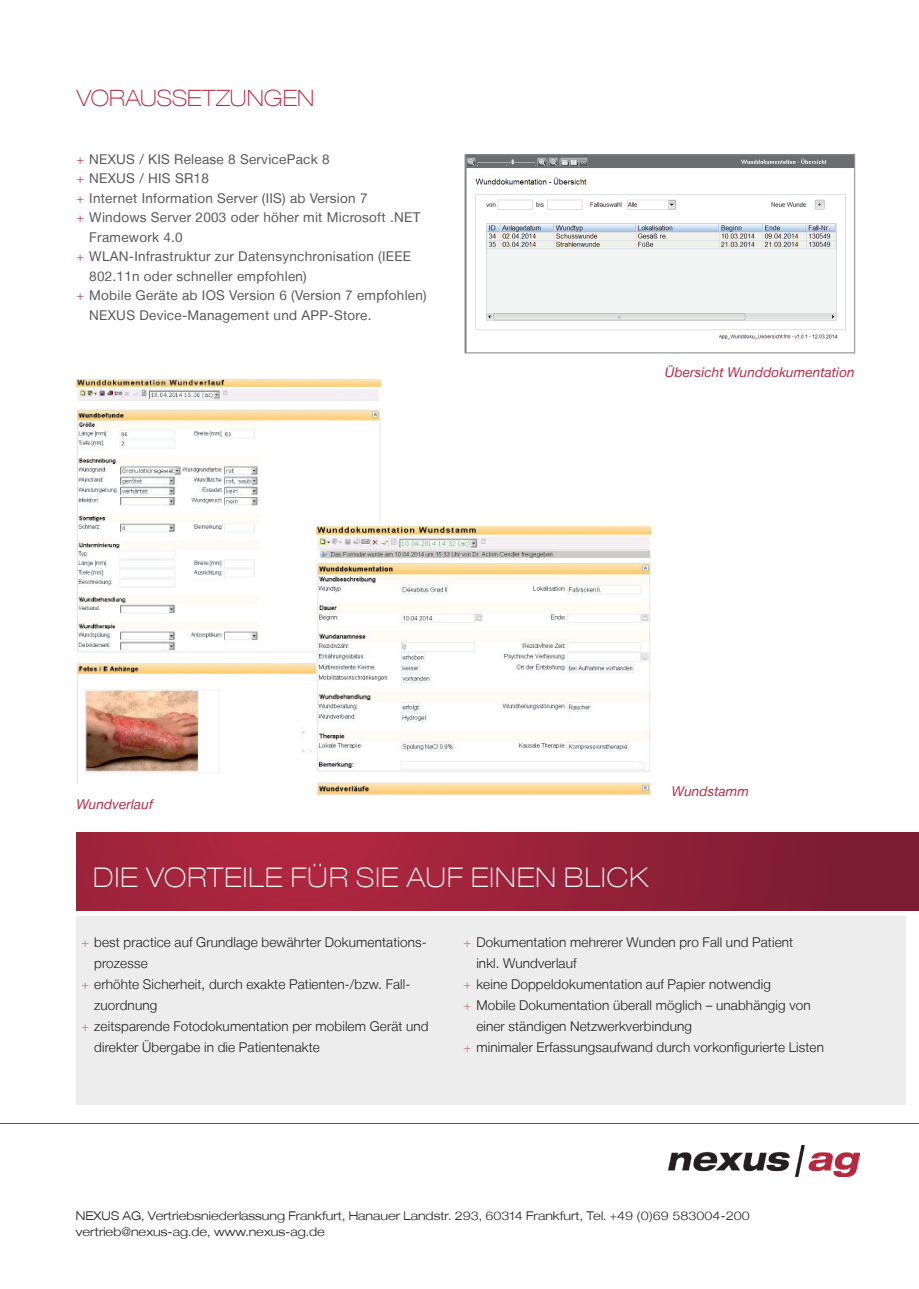
<style>
.page{position:relative;width:919px;height:1289px;background:#fff}
.page>*{position:absolute;margin:0;border:0;box-sizing:border-box;transform-origin:0 0}
.t1{font:100 expanded 27px "Helvetica Neue LT";letter-spacing:.04em;color:#fff}
.t2{font:100 expanded 22.5px "Helvetica Neue LT";letter-spacing:.005em;color:#b62841}
.t3{font:300 13.5px "Helvetica Neue LT";letter-spacing:.01em;color:#231f20}
.t4{font:13.5px "Helvetica Neue LT";letter-spacing:.02em;color:#57585a}
.t5{font:italic 13.5px "Helvetica Neue LT";letter-spacing:.01em;color:#b62841}
.t6{font:300 expanded 12px/16.5px "Helvetica Neue LT";color:#231f20}
.s1{font-weight:300;font-stretch:expanded;font-size:12.75px;color:#b62841}
.s2{font-weight:100;font-stretch:condensed;font-size:12.75px;color:#b62841}
</style>
<div class="page">
<svg style="left:77px;top:833px;width:841px;height:77px;background:#982239"></svg>
<div style="left:77px;top:916px;width:829px;height:188px;background:#ededee"></div>
<img style="left:467px;top:156px;width:385px;height:184px">
<div style="left:465px;top:154px;width:389px;height:199px;border:1px solid #939598"></div>
<img style="left:77px;top:379px;width:304px;height:404px">
<img style="left:317px;top:526px;width:333px;height:270px">
<img style="left:668px;top:1145px;width:191px;height:31px">
<hr style="left:0;top:1123px;width:918px;height:1px;background:#b62841">
<h2 class="t2" style="left:77px;top:85px;width:239px">VORAUSSETZUNGEN</h2>
<p class="t4" style="left:76px;top:151px;width:254px"><span class="s1">+</span> NEXUS / KIS Release 8 ServicePack 8</p>
<p class="t4" style="left:76px;top:170px;width:134px"><span class="s1">+</span> NEXUS / HIS SR18</p>
<p class="t4" style="left:76px;top:190px;width:292px"><span class="s1">+</span> Internet Information Server (IIS) ab Version 7</p>
<p class="t4" style="left:76px;top:209px;width:345px"><span class="s1">+</span> Windows Server 2003 oder höher mit Microsoft .NET</p>
<p class="t4" style="left:89px;top:229px;width:95px">Framework 4.0</p>
<p class="t4" style="left:76px;top:248px;width:336px"><span class="s1">+</span> WLAN-Infrastruktur zur Datensynchronisation (IEEE</p>
<p class="t4" style="left:89px;top:268px;width:219px">802.11n oder schneller empfohlen)</p>
<p class="t4" style="left:76px;top:287px;width:352px"><span class="s1">+</span> Mobile Geräte ab IOS Version 6 (Version 7 empfohlen)</p>
<p class="t4" style="left:89px;top:307px;width:284px">NEXUS Device-Management und APP-Store.</p>
<p class="t5" style="left:664px;top:364px;width:191px">Übersicht Wunddokumentation</p>
<p class="t5" style="left:77px;top:796px;width:78px">Wundverlauf</p>
<h1 class="t1" style="left:93px;top:861px;width:557px">DIE VORTEILE FÜR SIE AUF EINEN BLICK</h1>
<p class="t5" style="left:672px;top:783px;width:79px">Wundstamm</p>
<p class="t3" style="left:81px;top:933px;width:347px"><span class="s2">+</span> best practice auf Grundlage bewährter Dokumentations-</p>
<p class="t3" style="left:94px;top:954px;width:55px">prozesse</p>
<p class="t3" style="left:81px;top:975px;width:330px"><span class="s2">+</span> erhöhte Sicherheit, durch exakte Patienten-/bzw. Fall-</p>
<p class="t3" style="left:94px;top:996px;width:65px">zuordnung</p>
<p class="t3" style="left:81px;top:1017px;width:349px"><span class="s2">+</span> zeitsparende Fotodokumentation per mobilem Gerät und</p>
<p class="t3" style="left:94px;top:1038px;width:227px">direkter Übergabe in die Patientenakte</p>
<p class="t3" style="left:463px;top:933px;width:331px"><span class="s2">+</span> Dokumentation mehrerer Wunden pro Fall und Patient</p>
<p class="t3" style="left:476px;top:954px;width:102px">inkl. Wundverlauf</p>
<p class="t3" style="left:463px;top:975px;width:309px"><span class="s2">+</span> keine Doppeldokumentation auf Papier notwendig</p>
<p class="t3" style="left:463px;top:996px;width:348px"><span class="s2">+</span> Mobile Dokumentation überall möglich – unabhängig von</p>
<p class="t3" style="left:476px;top:1017px;width:217px">einer ständigen Netzwerkverbindung</p>
<p class="t3" style="left:463px;top:1038px;width:362px"><span class="s2">+</span> minimaler Erfassungsaufwand durch vorkonfigurierte Listen</p>
<p class="t6" style="left:76px;top:1206px;width:675px">NEXUS AG, Vertriebsniederlassung Frankfurt, Hanauer Landstr. 293, 60314 Frankfurt, Tel. +49 (0)69 583004-200 vertrieb@nexus-ag.de, www.nexus-ag.de</p>
</div>
